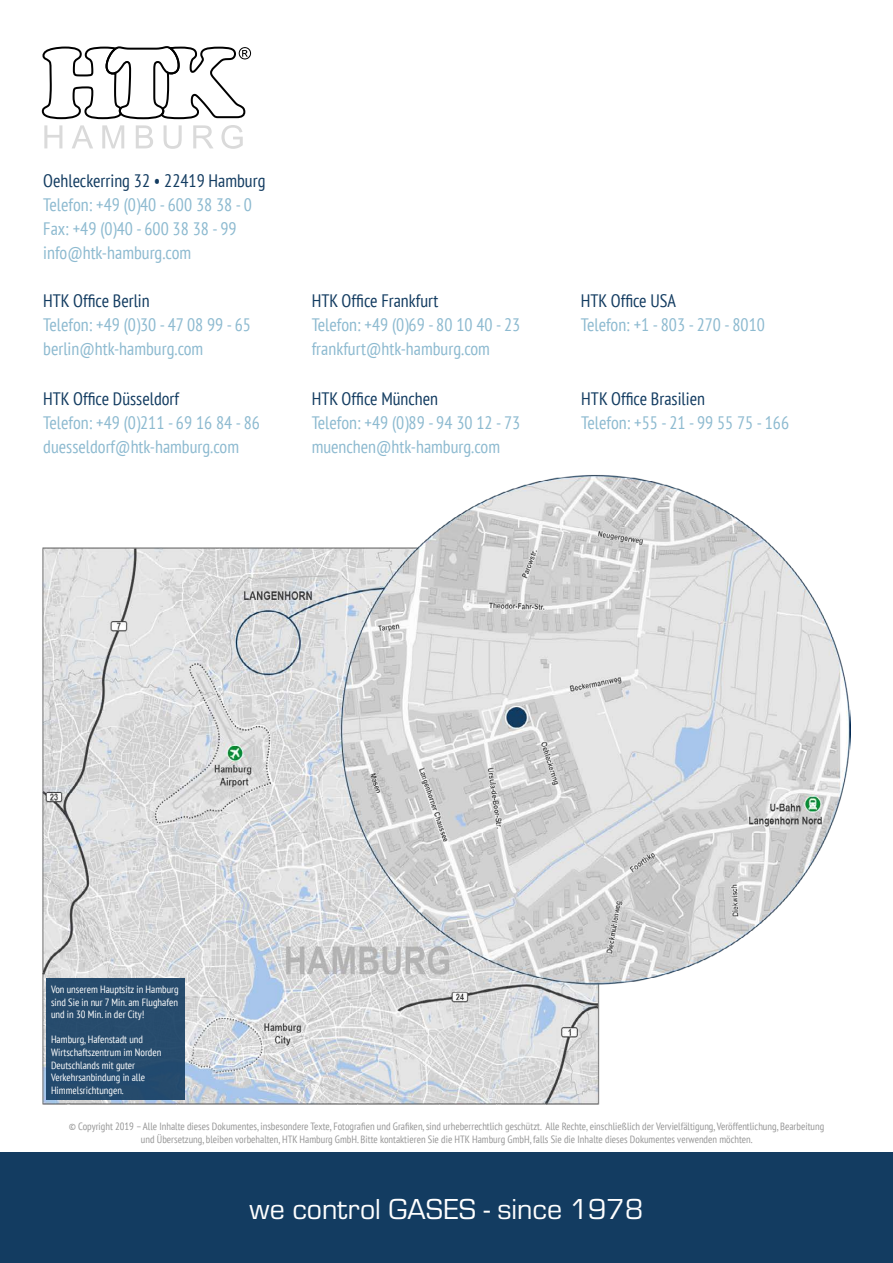
<style>
.page{position:relative;width:893px;height:1263px;background:#fff}
.page>*{position:absolute;margin:0;border:0;box-sizing:border-box;transform-origin:0 0}
.t1{font:30px "Eurostile";color:#fff}
.t2{font:condensed 18px/24px "PT Sans";color:#8dbad0}
.t3{font:condensed 10.5px/12.6px "PT Sans";color:#969696;text-align:center}
.t4{font:condensed 10.5px/12.6px "PT Sans";color:#fff;text-align:justify}
.s1{color:#133c61}
</style>
<div class="page">
<img style="left:43px;top:475px;width:807px;height:629px">
<div style="left:0;top:1152px;width:893px;height:111px;background:#133c61"></div>
<svg style="left:41px;top:46px;width:210px;height:103px"></svg>
<div style="left:47px;top:978px;width:138px;height:121px;background:#264b6d"></div>
<p class="t2" style="left:43px;top:169px;width:224px"><span class="s1">Oehleckerring 32 • 22419 Hamburg<br></span>Telefon: +49 (0)40 - 600 38 38 - 0<br>Fax: +49 (0)40 - 600 38 38 - 99 info@htk-hamburg.com</p>
<p class="t2" style="left:43px;top:289px;width:209px"><span class="s1">HTK Office Berlin<br></span>Telefon: +49 (0)30 - 47 08 99 - 65 berlin@htk-hamburg.com</p>
<p class="t2" style="left:43px;top:386px;width:218px"><span class="s1">HTK Office Düsseldorf<br></span>Telefon: +49 (0)211 - 69 16 84 - 86 duesseldorf@htk-hamburg.com</p>
<p class="t2" style="left:312px;top:289px;width:210px"><span class="s1">HTK Office Frankfurt<br></span>Telefon: +49 (0)69 - 80 10 40 - 23 frankfurt@htk-hamburg.com</p>
<p class="t2" style="left:312px;top:386px;width:210px"><span class="s1">HTK Office München<br></span>Telefon: +49 (0)89 - 94 30 12 - 73 muenchen@htk-hamburg.com</p>
<p class="t2" style="left:581px;top:289px;width:186px"><span class="s1">HTK Office USA<br></span>Telefon: +1 - 803 - 270 - 8010</p>
<p class="t2" style="left:581px;top:386px;width:209px"><span class="s1">HTK Office Brasilien<br></span>Telefon: +55 - 21 - 99 55 75 - 166</p>
<p class="t4" style="left:51px;top:983px;width:129px">Von unserem Hauptsitz in Hamburg sind Sie in nur 7 Min. am Flughafen und in 30 Min. in der City!</p>
<p class="t4" style="left:51px;top:1033px;width:112px;text-align:left">Hamburg, Hafenstadt und<br>Wirtschaftszentrum im Norden<br>Deutschlands mit guter<br>Verkehrsanbindung in alle<br>Himmelsrichtungen.</p>
<p class="t3" style="left:69px;top:1120px;width:757px">© Copyright 2019 – Alle Inhalte dieses Dokumentes, insbesondere Texte, Fotografien und Grafiken, sind urheberrechtlich geschützt. Alle Rechte, einschließlich der Vervielfältigung, Veröffentlichung, Bearbeitung und Übersetzung, bleiben vorbehalten, HTK Hamburg GmbH. Bitte kontaktieren Sie die HTK Hamburg GmbH, falls Sie die Inhalte dieses Dokumentes verwenden möchten.</p>
<p class="t1" style="left:250px;top:1189px;width:395px">we control GASES - since 1978</p>
</div>
